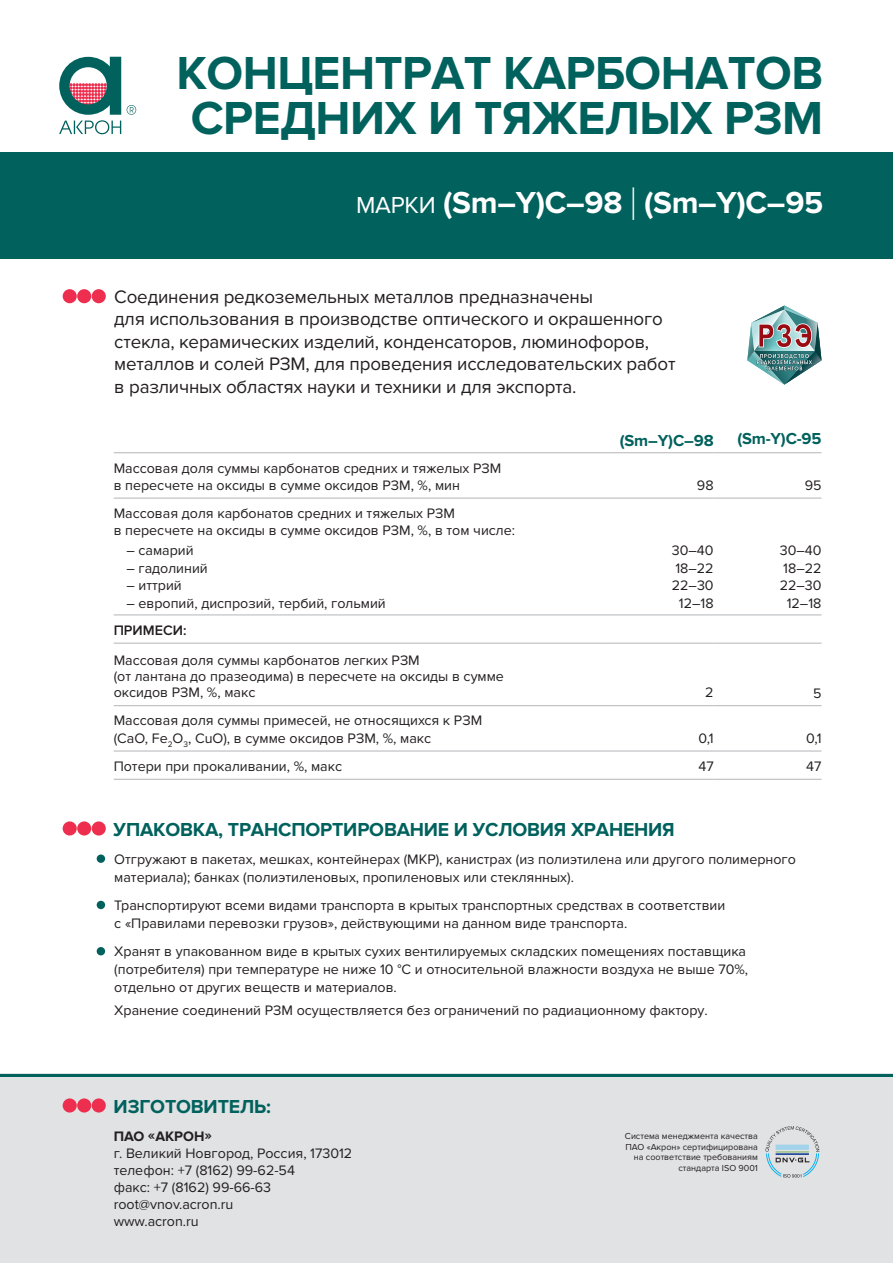
<style>
.page{position:relative;width:893px;height:1263px;background:#fff}
.page>*{position:absolute;margin:0;border:0;box-sizing:border-box;transform-origin:0 0}
.t1{font:700 48px/45px "Proxima Nova";letter-spacing:-.01em;color:#00615d}
.t2{font:700 31.5px "Proxima Nova";letter-spacing:-.01em;color:#fff}
.t3{font:700 19.5px "Proxima Nova";letter-spacing:-.01em;color:#00615d}
.t4{font:18.75px/22.5px "Proxima Nova";letter-spacing:-.01em;color:#231f20}
.t5{font:700 16.5px "Proxima Nova";letter-spacing:-.01em;color:#00615d}
.t6{font:14.25px/17.1px "Proxima Nova";color:#231f20}
.t7{font:700 14.25px "Proxima Nova";color:#231f20}
.t8{font:600 14.25px "Proxima Nova";color:#231f20}
.t9{font:9px/10.5px "Proxima Nova";color:#231f20;text-align:right}
.s1{font-weight:400;font-size:24px}
.s2{font-weight:300;font-size:46.05px}
</style>
<div class="page">
<svg style="left:59px;top:57px;width:62px;height:77px"></svg>
<svg style="left:127px;top:105px;width:9px;height:10px"></svg>
<div style="left:0;top:1074px;width:893px;height:189px;background:#e1e2e4"></div>
<hr style="left:0;top:1074px;width:893px;height:2px;background:#00615d">
<div style="left:92px;top:1098px;width:14px;height:14px;background:#ee2e4e;border-radius:50%"></div>
<div style="left:77px;top:1098px;width:14px;height:14px;background:#ee2e4e;border-radius:50%"></div>
<div style="left:63px;top:1098px;width:14px;height:14px;background:#ee2e4e;border-radius:50%"></div>
<svg style="left:765px;top:1126px;width:55px;height:51px"></svg>
<hr style="left:776px;top:1153px;width:33px;height:2px;background:#274c9e">
<div style="left:776px;top:1144px;width:33px;height:6px;background:#a2d3eb"></div>
<hr style="left:776px;top:1151px;width:33px;height:1px;background:#67ab44">
<div style="left:0;top:152px;width:893px;height:107px;background:#00615d"></div>
<div style="left:92px;top:289px;width:14px;height:14px;background:#ee2e4e;border-radius:50%"></div>
<div style="left:77px;top:289px;width:14px;height:14px;background:#ee2e4e;border-radius:50%"></div>
<div style="left:63px;top:289px;width:14px;height:14px;background:#ee2e4e;border-radius:50%"></div>
<svg style="left:747px;top:305px;width:75px;height:80px"></svg>
<hr style="left:114px;top:452px;width:493px;height:1px;background:#bcbdc0">
<hr style="left:607px;top:452px;width:107px;height:1px;background:#bcbdc0">
<hr style="left:714px;top:452px;width:107px;height:1px;background:#bcbdc0">
<hr style="left:114px;top:497px;width:493px;height:2px;background:#bcbdc0">
<hr style="left:607px;top:497px;width:107px;height:2px;background:#bcbdc0">
<hr style="left:714px;top:497px;width:107px;height:2px;background:#bcbdc0">
<hr style="left:114px;top:614px;width:493px;height:1px;background:#bcbdc0">
<hr style="left:607px;top:614px;width:107px;height:1px;background:#bcbdc0">
<hr style="left:714px;top:614px;width:107px;height:1px;background:#bcbdc0">
<hr style="left:114px;top:643px;width:493px;height:1px;background:#bcbdc0">
<hr style="left:607px;top:643px;width:107px;height:1px;background:#bcbdc0">
<hr style="left:714px;top:643px;width:107px;height:1px;background:#bcbdc0">
<hr style="left:114px;top:705px;width:493px;height:1px;background:#bcbdc0">
<hr style="left:607px;top:705px;width:107px;height:1px;background:#bcbdc0">
<hr style="left:714px;top:705px;width:107px;height:1px;background:#bcbdc0">
<hr style="left:114px;top:750px;width:493px;height:1px;background:#bcbdc0">
<hr style="left:607px;top:750px;width:107px;height:1px;background:#bcbdc0">
<hr style="left:714px;top:750px;width:107px;height:1px;background:#bcbdc0">
<hr style="left:114px;top:779px;width:493px;height:1px;background:#bcbdc0">
<hr style="left:607px;top:779px;width:107px;height:1px;background:#bcbdc0">
<hr style="left:714px;top:779px;width:107px;height:1px;background:#bcbdc0">
<div style="left:92px;top:821px;width:14px;height:14px;background:#ee2e4e;border-radius:50%"></div>
<div style="left:77px;top:821px;width:14px;height:14px;background:#ee2e4e;border-radius:50%"></div>
<div style="left:63px;top:821px;width:14px;height:14px;background:#ee2e4e;border-radius:50%"></div>
<div style="left:97px;top:854px;width:8px;height:9px;background:#00615d;border-radius:50%"></div>
<div style="left:97px;top:901px;width:8px;height:8px;background:#00615d;border-radius:50%"></div>
<div style="left:97px;top:947px;width:8px;height:8px;background:#00615d;border-radius:50%"></div>
<h1 class="t1" style="left:176px;top:52px;width:648px">КОНЦЕНТРАТ КАРБОНАТОВ<br>СРЕДНИХ И ТЯЖЕЛЫХ РЗМ</h1>
<h2 class="t2" style="left:356px;top:185px;width:469px"><span class="s1">МАРКИ</span> (Sm–Y)С–98 <span class="s2">|</span> (Sm–Y)С–95</h2>
<p class="t4" style="left:114px;top:285px;width:563px">Соединения редкоземельных металлов предназначены<br>для использования в производстве оптического и окрашенного стекла, керамических изделий, конденсаторов, люминофоров, металлов и солей РЗМ, для проведения исследовательских работ в различных областях науки и техники и для экспорта.</p>
<p class="t6" style="left:114px;top:459px;width:389px">Массовая доля суммы карбонатов средних и тяжелых РЗМ в пересчете на оксиды в сумме оксидов РЗМ, %, мин</p>
<p class="t5" style="left:620px;top:430px;width:95px">(Sm–Y)C–98</p>
<p class="t5" style="left:737px;top:429px;width:86px">(Sm-Y)C-95</p>
<p class="t6" style="left:697px;top:476px;width:18px">98</p>
<p class="t6" style="left:805px;top:476px;width:18px">95</p>
<p class="t6" style="left:114px;top:505px;width:403px">Массовая доля карбонатов средних и тяжелых РЗМ<br>в пересчете на оксиды в сумме оксидов РЗМ, %, в том числе:</p>
<p class="t6" style="left:126px;top:542px;width:69px">– самарий</p>
<p class="t6" style="left:672px;top:542px;width:43px">30–40</p>
<p class="t6" style="left:780px;top:542px;width:43px">30–40</p>
<p class="t6" style="left:126px;top:559px;width:83px">– гадолиний</p>
<p class="t6" style="left:675px;top:559px;width:40px">18–22</p>
<p class="t6" style="left:783px;top:559px;width:40px">18–22</p>
<p class="t6" style="left:126px;top:577px;width:57px">– иттрий</p>
<p class="t6" style="left:672px;top:577px;width:43px">22–30</p>
<p class="t6" style="left:780px;top:577px;width:43px">22–30</p>
<p class="t6" style="left:126px;top:595px;width:261px">– европий, диспрозий, тербий, гольмий</p>
<p class="t6" style="left:679px;top:595px;width:36px">12–18</p>
<p class="t6" style="left:787px;top:595px;width:36px">12–18</p>
<p class="t8" style="left:114px;top:622px;width:74px">ПРИМЕСИ:</p>
<p class="t6" style="left:114px;top:652px;width:392px;line-height:16.2px">Массовая доля суммы карбонатов легких РЗМ<br>(от лантана до празеодима) в пересчете на оксиды в сумме оксидов РЗМ, %, макс</p>
<p class="t6" style="left:705px;top:684px;width:10px">2</p>
<p class="t6" style="left:813px;top:685px;width:10px">5</p>
<p class="t6" style="left:114px;top:712px;width:370px">Массовая доля суммы примесей, не относящихся к РЗМ (CaO, Fe<sub>2</sub>O<sub>3</sub>, CuO), в сумме оксидов РЗМ, %, макс</p>
<p class="t6" style="left:698px;top:729px;width:17px">0,1</p>
<p class="t6" style="left:806px;top:729px;width:17px">0,1</p>
<p class="t6" style="left:114px;top:758px;width:230px">Потери при прокаливании, %, макс</p>
<p class="t6" style="left:698px;top:758px;width:17px">47</p>
<p class="t6" style="left:806px;top:758px;width:17px">47</p>
<h3 class="t3" style="left:114px;top:818px;width:563px">УПАКОВКА, ТРАНСПОРТИРОВАНИЕ И УСЛОВИЯ ХРАНЕНИЯ</h3>
<p class="t6" style="left:114px;top:850px;width:683px;line-height:18px">Отгружают в пакетах, мешках, контейнерах (МКР), канистрах (из полиэтилена или другого полимерного материала); банках (полиэтиленовых, пропиленовых или стеклянных).</p>
<p class="t6" style="left:114px;top:896px;width:612px;line-height:18px">Транспортируют всеми видами транспорта в крытых транспортных средствах в соответствии с «Правилами перевозки грузов», действующими на данном виде транспорта.</p>
<p class="t6" style="left:114px;top:943px;width:635px;line-height:18px">Хранят в упакованном виде в крытых сухих вентилируемых складских помещениях поставщика (потребителя) при температуре не ниже 10 °С и относительной влажности воздуха не выше 70%, отдельно от других веществ и материалов.</p>
<p class="t6" style="left:114px;top:1001px;width:595px">Хранение соединений РЗМ осуществляется без ограничений по радиационному фактору.</p>
<h3 class="t3" style="left:114px;top:1095px;width:159px">ИЗГОТОВИТЕЛЬ:</h3>
<p class="t7" style="left:114px;top:1128px;width:100px">ПАО «АКРОН»</p>
<p class="t6" style="left:114px;top:1145px;width:240px">г. Великий Новгород, Россия, 173012 телефон: +7 (8162) 99-62-54<br>факс: +7 (8162) 99-66-63 root@vnov.acron.ru<br>www.acron.ru</p>
<p class="t9" style="left:625px;top:1131px;width:134px">Система менеджмента качества<br>ПАО «Акрон» сертифицирована на соответствие требованиям стандарта ISO 9001</p>
</div>
